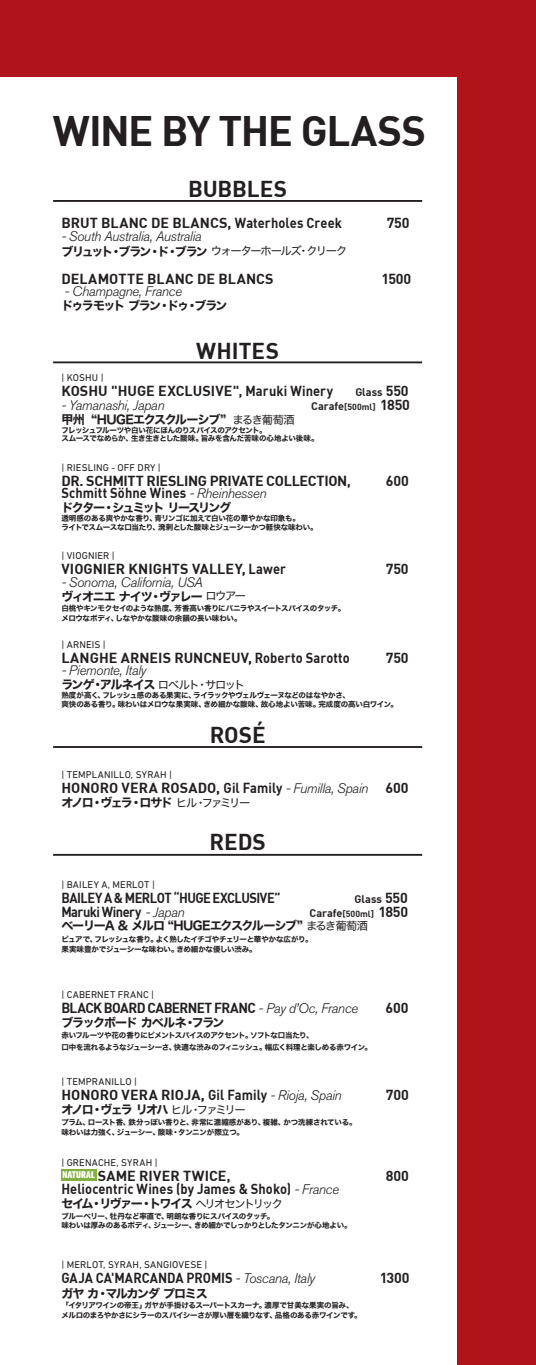
<style>
.page{position:relative;width:536px;height:1365px;background:#fff}
.page>*{position:absolute;margin:0;border:0;box-sizing:border-box;transform-origin:0 0}
.t1{font:700 41.75px "DIN";letter-spacing:-.035em;color:#231f20}
.t2{font:700 22.5px "DIN";color:#231f20}
.t3{font:700 14.25px "DIN";color:#231f20}
.t4{font:700 14.25px "DIN";color:#231f20;scale:.9 1}
.t5{font:700 14.25px "DIN";letter-spacing:-.04em;color:#231f20;scale:.9 1}
.t6{font:700 14.25px "DIN";letter-spacing:-.045em;color:#231f20;scale:.95 1}
.t7{font:700 14.25px "DIN";letter-spacing:-.02em;color:#231f20}
.t8{font:13.75px "Akzidenz Grotesk BQ Lig It Os F";letter-spacing:-.025em;color:#231f20}
.t9{font:12px "Hiragino Sans W7";letter-spacing:-.12em;color:#231f20}
.t10{font:12px "Hiragino Sans W7";letter-spacing:-.15em;color:#231f20}
.t11{font:12px "Hiragino Sans W7";letter-spacing:-.095em;color:#231f20}
.t12{font:12px "Hiragino Sans W7";letter-spacing:-.14em;color:#231f20}
.t13{font:12px "Hiragino Sans W7";letter-spacing:-.065em;color:#231f20}
.t14{font:12px "Hiragino Sans W7";letter-spacing:-.145em;color:#231f20}
.t15{font:700 10.88px "DIN";color:#231f20}
.t16{font:10px "DIN Next LT Pro";letter-spacing:.015em;color:#231f20}
.t17{font:800 9.62px "Akzidenz Grotesk BQ";letter-spacing:.005em;color:#fff;scale:.9 1}
.t18{font:700 8.75px "DIN";letter-spacing:.005em;color:#231f20}
.t19{font:7.5px/10px "Hiragino Sans W7";letter-spacing:-.035em;color:#231f20}
.t20{font:7.5px/11.2px "Hiragino Sans W7";letter-spacing:-.055em;color:#231f20}
.s1{font-family:"Hiragino Sans W4";font-size:11.25px}
.s2{font-size:14.25px}
.s3{font-size:10.88px}
.s4{font-family:"Akzidenz Grotesk BQ Lig It Os F";font-weight:400;font-size:13.75px}
</style>
<div class="page">
<div style="left:456px;top:0;width:79px;height:1364px;background:#b0141a"></div>
<div style="left:0;top:0;width:535px;height:76px;background:#b0141a"></div>
<hr style="left:53px;top:361px;width:368px;height:2px;background:#231f20">
<hr style="left:53px;top:200px;width:368px;height:2px;background:#231f20">
<hr style="left:53px;top:853px;width:368px;height:2px;background:#231f20">
<hr style="left:53px;top:746px;width:368px;height:1px;background:#231f20">
<div style="left:61px;top:1169px;width:35px;height:12px;background:#82af40"></div>
<h1 class="t1" style="left:53px;top:116px;width:374px">WINE BY THE GLASS</h1>
<h2 class="t2" style="left:188px;top:181px;width:101px">BUBBLES</h2>
<h3 class="t3" style="left:61px;top:217px;width:282px">BRUT BLANC DE BLANCS, Waterholes Creek</h3>
<h3 class="t3" style="left:386px;top:217px;width:24px">750</h3>
<h3 class="t8" style="left:61px;top:229px;width:141px">- South Australia, Australia</h3>
<h3 class="t10" style="left:61px;top:242px;width:287px">ブリュット・ブラン・ド・ブラン <span class="s1">ウォーターホールズ・クリーク</span></h3>
<h3 class="t3" style="left:61px;top:274px;width:213px">DELAMOTTE BLANC DE BLANCS</h3>
<h3 class="t3" style="left:381px;top:274px;width:31px">1500</h3>
<h3 class="t8" style="left:65px;top:283px;width:119px">- Champagne, France</h3>
<h3 class="t12" style="left:61px;top:296px;width:167px">ドゥラモット ブラン・ドゥ・ブラン</h3>
<h2 class="t2" style="left:196px;top:342px;width:84px">WHITES</h2>
<h3 class="t16" style="left:61px;top:372px;width:44px">| KOSHU |</h3>
<h3 class="t3" style="left:61px;top:386px;width:273px">KOSHU "HUGE EXCLUSIVE", Maruki Winery</h3>
<h3 class="t15" style="left:355px;top:388px;width:55px">Glass <span class="s2">550</span></h3>
<h3 class="t8" style="left:61px;top:397px;width:104px">- Yamanashi, Japan</h3>
<p class="t18" style="left:311px;top:404px;width:100px"><span class="s3">Carafe</span>[500ml] <span class="s2">1850</span></p>
<h3 class="t13" style="left:61px;top:410px;width:234px">甲州 “HUGEエクスクルーシブ” <span class="s1">まるき葡萄酒</span></h3>
<p class="t19" style="left:61px;top:426px;width:258px;line-height:8.8px">フレッシュフルーツや白い花にほんのりスパイスのアクセント。<br>スムースでなめらか、生き生きとした酸味。旨みを含んだ苦味の心地よい後味。</p>
<h3 class="t16" style="left:61px;top:462px;width:101px">| RIESLING - OFF DRY |</h3>
<h3 class="t7" style="left:61px;top:475px;width:290px">DR. SCHMITT RIESLING PRIVATE COLLECTION,</h3>
<h3 class="t3" style="left:385px;top:475px;width:24px">600</h3>
<h3 class="t4" style="left:61px;top:488px;width:229px">Schmitt Söhne Wines <span class="s4">- Rheinhessen</span></h3>
<h3 class="t12" style="left:61px;top:498px;width:171px">ドクター・シュミット リースリング</h3>
<p class="t19" style="left:61px;top:514px;width:257px;line-height:8.8px">透明感のある爽やかな香り、青リンゴに加えて白い花の華やかな印象も。<br>ライトでスムースな口当たり、溌剌とした酸味とジューシーかつ軽快な味わい。</p>
<h3 class="t16" style="left:61px;top:550px;width:55px">| VIOGNIER |</h3>
<h3 class="t3" style="left:61px;top:564px;width:226px">VIOGNIER KNIGHTS VALLEY, Lawer</h3>
<h3 class="t3" style="left:385px;top:564px;width:24px">750</h3>
<h3 class="t8" style="left:61px;top:574px;width:143px">- Sonoma, California, USA</h3>
<h3 class="t9" style="left:61px;top:586px;width:186px">ヴィオニエ ナイツ・ヴァレー<span class="s1">ロウアー</span></h3>
<p class="t19" style="left:61px;top:603px;width:285px">白桃やキンモクセイのような熟度、芳香高い香りにバニラやスイートスパイスのタッチ。メロウなボディ、しなやかな酸味の余韻の長い味わい。</p>
<h3 class="t16" style="left:61px;top:638px;width:46px">| ARNEIS |</h3>
<h3 class="t3" style="left:61px;top:652px;width:289px">LANGHE ARNEIS RUNCNEUV, Roberto Sarotto</h3>
<h3 class="t3" style="left:385px;top:652px;width:24px">750</h3>
<h3 class="t8" style="left:61px;top:662px;width:86px">- Piemonte, Italy</h3>
<h3 class="t9" style="left:61px;top:675px;width:185px">ランゲ・アルネイス<span class="s1">ロベルト・サロット</span></h3>
<p class="t19" style="left:61px;top:690px;width:337px;line-height:8.8px">熟度が高く、フレッシュ感のある果実に、ライラックやヴェルヴェーヌなどのはなやかさ、<br>爽快のある香り。味わいはメロウな果実味、きめ細かな酸味、故心地よい苦味。完成度の高い白ワイン。</p>
<h2 class="t2" style="left:209px;top:726px;width:57px">ROSÉ</h2>
<h3 class="t16" style="left:61px;top:768px;width:112px">| TEMPLANILLO, SYRAH |</h3>
<h3 class="t3" style="left:61px;top:782px;width:348px">HONORO VERA ROSADO, Gil Family <span class="s4">- Fumilla, Spain</span> 600</h3>
<h3 class="t14" style="left:61px;top:792px;width:190px">オノロ・ヴェラ・ロサド <span class="s1">ヒル・ファミリー</span></h3>
<h2 class="t2" style="left:209px;top:834px;width:58px">REDS</h2>
<h3 class="t16" style="left:61px;top:878px;width:95px">| BAILEY A, MERLOT |</h3>
<h3 class="t5" style="left:61px;top:892px;width:245px">BAILEY A &amp; MERLOT “HUGE EXCLUSIVE”</h3>
<h3 class="t15" style="left:354px;top:895px;width:55px">Glass <span class="s2">550</span></h3>
<h3 class="t5" style="left:61px;top:906px;width:138px">Maruki Winery <span class="s4">- Japan</span></h3>
<p class="t18" style="left:309px;top:910px;width:100px"><span class="s3">Carafe</span>[500ml] <span class="s2">1850</span></p>
<h3 class="t11" style="left:61px;top:916px;width:308px">ベーリーA &amp; メルロ “HUGEエクスクルーシブ” <span class="s1">まるき葡萄酒</span></h3>
<p class="t19" style="left:61px;top:934px;width:252px">ピュアで、フレッシュな香り。よく熟したイチゴやチェリーと華やかな広がり。果実味豊かでジューシーな味わい。きめ細かな優しい渋み。</p>
<h3 class="t16" style="left:61px;top:989px;width:94px">| CABERNET FRANC |</h3>
<h3 class="t6" style="left:61px;top:1002px;width:313px">BLACK BOARD CABERNET FRANC <span class="s4">- Pay d’Oc, France</span></h3>
<h3 class="t3" style="left:385px;top:1002px;width:24px">600</h3>
<h3 class="t11" style="left:61px;top:1013px;width:164px">ブラックボード カベルネ・フラン</h3>
<p class="t20" style="left:61px;top:1030px;width:311px">赤いフルーツや花の香りにピメントスパイスのアクセント。ソフトな口当たり、<br>口中を流れるようなジューシーさ、快適な渋みのフィニッシュ。幅広く料理と楽しめる赤ワイン。</p>
<h3 class="t16" style="left:61px;top:1075px;width:77px">| TEMPRANILLO |</h3>
<h3 class="t3" style="left:61px;top:1089px;width:281px">HONORO VERA RIOJA, Gil Family <span class="s4">- Rioja, Spain</span></h3>
<h3 class="t3" style="left:385px;top:1089px;width:24px">700</h3>
<h3 class="t10" style="left:61px;top:1099px;width:185px">オノロ・ヴェラ リオハ <span class="s1">ヒル・ファミリー</span></h3>
<p class="t19" style="left:61px;top:1117px;width:296px">プラム、ロースト香、鉄分っぽい香りと、非常に濃縮感があり、複雑、かつ洗練されている。味わいは力強く、ジューシー、酸味・タンニンが際立つ。</p>
<h3 class="t16" style="left:61px;top:1156px;width:98px">| GRENACHE, SYRAH |</h3>
<h3 class="t3" style="left:98px;top:1170px;width:134px">SAME RIVER TWICE,</h3>
<h3 class="t3" style="left:385px;top:1170px;width:24px">800</h3>
<h3 class="t4" style="left:61px;top:1183px;width:309px">Heliocentric Wines (by James &amp; Shoko) <span class="s4">- France</span></h3>
<h3 class="t9" style="left:61px;top:1194px;width:223px">セイム・リヴァー・トワイス <span class="s1">ヘリオセントリック</span></h3>
<p class="t19" style="left:61px;top:1212px;width:291px;line-height:8.8px">ブルーベリー、牡丹など率直で、明朗な香りにスパイスのタッチ。<br>味わいは厚みのあるボディ、ジューシー、きめ細かでしっかりとしたタンニンが心地よい。</p>
<h3 class="t16" style="left:61px;top:1259px;width:147px">| MERLOT, SYRAH, SANGIOVESE |</h3>
<h3 class="t4" style="left:61px;top:1272px;width:283px">GAJA CA'MARCANDA PROMIS <span class="s4">- Toscana, Italy</span></h3>
<h3 class="t3" style="left:379px;top:1272px;width:31px">1300</h3>
<h3 class="t9" style="left:61px;top:1283px;width:148px">ガヤ カ・マルカンダ プロミス</h3>
<p class="t19" style="left:61px;top:1299px;width:301px">「イタリアワインの帝王」ガヤが手掛けるスーパートスカーナ。濃厚で甘美な果実の旨み、メルロのまろやかさにシラーのスパイシーさが厚い層を織りなす、品格のある赤ワインです。</p>
<p class="t17" style="left:62px;top:1169px;width:37px">NATURAL</p>
</div>
